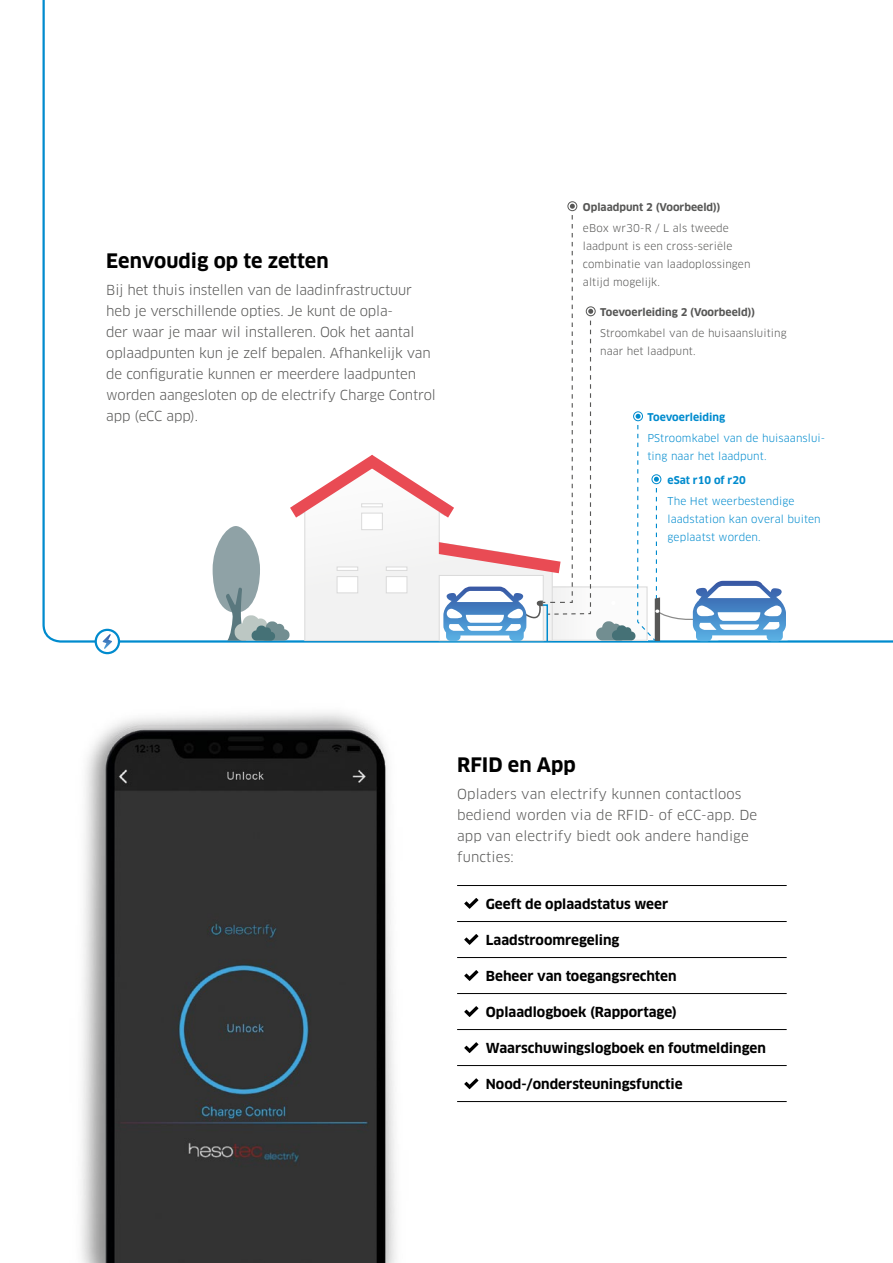
<style>
.page{position:relative;width:893px;height:1263px;background:#fff}
.page>*{position:absolute;margin:0;border:0;box-sizing:border-box;transform-origin:0 0}
.t1{font:700 19.5px "Clan OT";color:#000}
.t2{font:13.5px/21px "Clan OT";letter-spacing:-.01em;color:#575756}
.t3{font:700 13.5px "Clan OT";color:#000}
.t4{font:13.5px/21px "Clan OT";letter-spacing:.01em;color:#575756}
.t5{font:10.5px/18px "Clan OT";letter-spacing:.01em;color:#575756}
.t6{font:10.5px/18px "Clan OT";letter-spacing:.01em;color:#008bce}
.t7{font:700 10.5px "Clan OT";color:#575756}
.t8{font:700 10.5px "Clan OT";color:#008bce}
</style>
<div class="page">
<svg style="left:42px;top:0;width:851px;height:644px"></svg>
<svg style="left:96px;top:630px;width:23px;height:23px"></svg>
<div style="left:95px;top:629px;width:25px;height:25px;border:2px solid #008bce;border-radius:50%"></div>
<svg style="left:103px;top:634px;width:9px;height:15px"></svg>
<div style="left:213px;top:526px;width:47px;height:87px;background:#8fa2a6;border-radius:50%"></div>
<div style="left:567px;top:201px;width:10px;height:10px;border:1px solid #575756;border-radius:50%"></div>
<svg style="left:226px;top:204px;width:569px;height:439px"></svg>
<img style="left:81px;top:650px;width:386px;height:613px">
<hr style="left:457px;top:885px;width:330px;height:1px;background:#000">
<hr style="left:457px;top:921px;width:330px;height:1px;background:#000">
<hr style="left:457px;top:957px;width:330px;height:1px;background:#000">
<hr style="left:457px;top:993px;width:330px;height:1px;background:#000">
<hr style="left:457px;top:1029px;width:330px;height:1px;background:#000">
<hr style="left:457px;top:1065px;width:330px;height:1px;background:#000">
<hr style="left:457px;top:1101px;width:330px;height:1px;background:#000">
<svg style="left:464px;top:898px;width:14px;height:11px"></svg>
<svg style="left:464px;top:934px;width:14px;height:11px"></svg>
<svg style="left:464px;top:970px;width:14px;height:11px"></svg>
<svg style="left:464px;top:1006px;width:14px;height:11px"></svg>
<svg style="left:464px;top:1042px;width:14px;height:11px"></svg>
<svg style="left:464px;top:1078px;width:14px;height:11px"></svg>
<h1 class="t1" style="left:106px;top:250px;width:224px">Eenvoudig op te zetten</h1>
<p class="t2" style="left:106px;top:280px;width:331px">Bij het thuis instellen van de laadinfrastructuur heb je verschillende opties. Je kunt de opla-<br>der waar je maar wil installeren. Ook het aantal oplaadpunten kun je zelf bepalen. Afhankelijk van de configuratie kunnen er meerdere laadpunten worden aangesloten op de electrify Charge Control app (eCC app).</p>
<p class="t7" style="left:583px;top:201px;width:139px">Oplaadpunt 2 (Voorbeeld))</p>
<p class="t5" style="left:583px;top:219px;width:169px">eBox wr30-R / L als tweede laadpunt is een cross-seriële combinatie van laadoplossingen altijd mogelijk.</p>
<p class="t7" style="left:600px;top:306px;width:157px">Toevoerleiding 2 (Voorbeeld))</p>
<p class="t5" style="left:600px;top:324px;width:188px">Stroomkabel van de huisaansluiting naar het laadpunt.</p>
<p class="t8" style="left:647px;top:411px;width:79px">Toevoerleiding</p>
<p class="t6" style="left:647px;top:429px;width:179px">PStroomkabel van de huisaanslui&shy;ting naar het laadpunt.</p>
<p class="t8" style="left:668px;top:474px;width:80px">eSat r10 of r20</p>
<p class="t6" style="left:668px;top:492px;width:155px">The Het weerbestendige laadstation kan overal buiten geplaatst worden.</p>
<h1 class="t1" style="left:457px;top:754px;width:120px">RFID en App</h1>
<p class="t4" style="left:457px;top:784px;width:302px">Opladers van electrify kunnen contactloos bediend worden via de RFID- of eCC-app. De app van electrify biedt ook andere handige functies:</p>
<p class="t3" style="left:486px;top:896px;width:184px">Geeft de oplaadstatus weer</p>
<p class="t3" style="left:486px;top:932px;width:135px">Laadstroomregeling</p>
<p class="t3" style="left:486px;top:968px;width:192px">Beheer van toegangsrechten</p>
<p class="t3" style="left:486px;top:1004px;width:193px">Oplaadlogboek (Rapportage)</p>
<p class="t3" style="left:486px;top:1040px;width:281px">Waarschuwingslogboek en foutmeldingen</p>
<p class="t3" style="left:486px;top:1076px;width:198px">Nood-/ondersteuningsfunctie</p>
</div>
